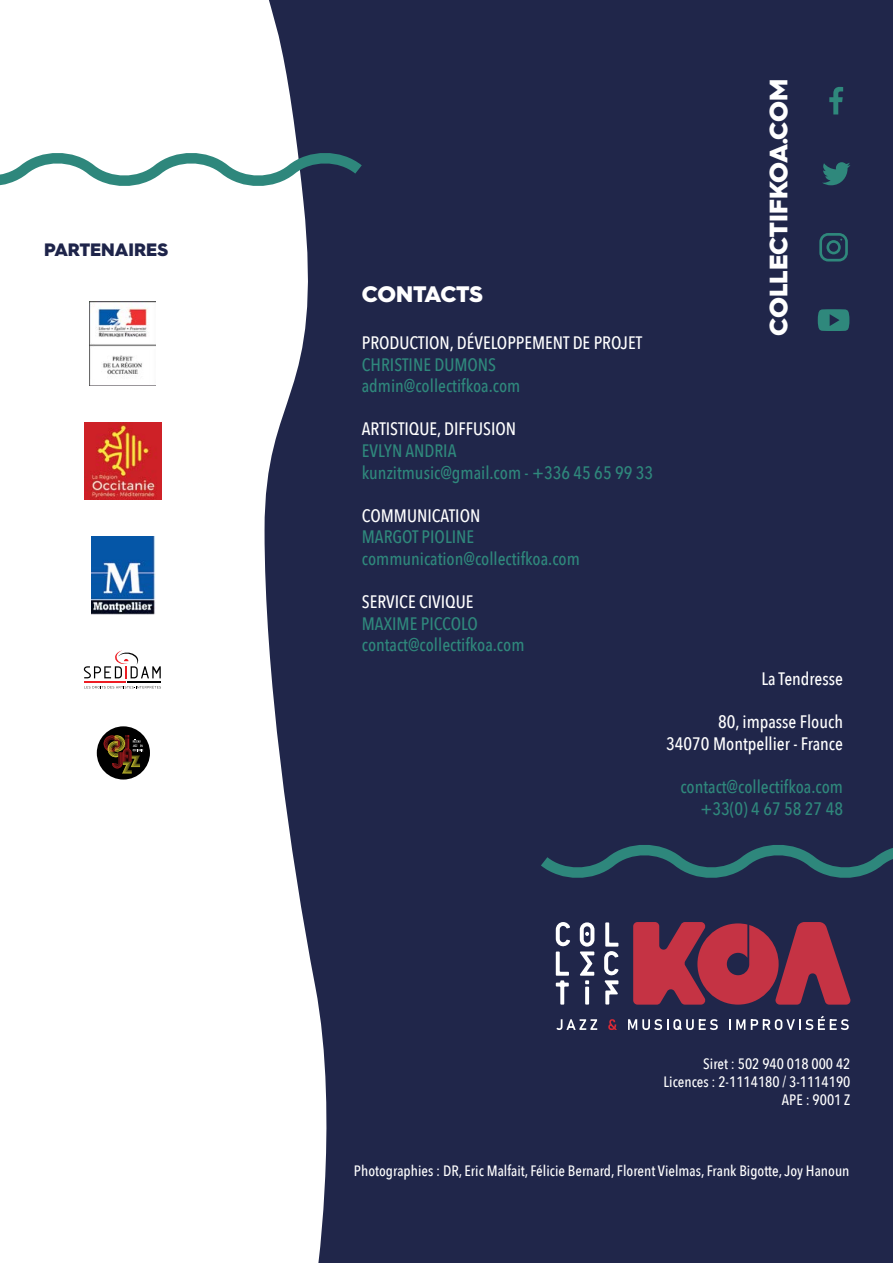
<style>
.page{position:relative;width:893px;height:1263px;background:#fff}
.page>*{position:absolute;margin:0;border:0;box-sizing:border-box;transform-origin:0 0}
.t1{font:900 25.35px "Hurme Geometric Sans 4";color:#fff}
.t2{font:900 22.5px "Hurme Geometric Sans 4";color:#fff}
.t3{font:500 18px/21.6px "Avenir Next Condensed";color:#2f887c}
.t4{font:500 18px/21.6px "Avenir Next Condensed";color:#fff;text-align:right}
.t5{font:900 18px "Hurme Geometric Sans 4";color:#1e244a}
.t6{font:500 15px/18px "Avenir Next Condensed";color:#fff;text-align:right}
</style>
<div class="page">
<div style="left:221px;top:0;width:672px;height:1263px;background:#20264a"></div>
<svg style="left:237px;top:0;width:90px;height:1263px;fill:#fff"></svg>
<div style="left:0;top:0;width:237px;height:1263px;background:#fff"></div>
<img style="left:89px;top:301px;width:66px;height:84px">
<img style="left:85px;top:422px;width:77px;height:78px">
<img style="left:91px;top:536px;width:65px;height:78px">
<div style="left:97px;top:726px;width:53px;height:53px;background:#000;border-radius:50%"></div>
<svg style="left:104px;top:735px;width:39px;height:38px"></svg>
<svg style="left:84px;top:685px;width:77px;height:3px"></svg>
<svg style="left:84px;top:650px;width:77px;height:28px"></svg>
<hr style="left:84px;top:682px;width:42px;height:1px;background:#ed1d24">
<hr style="left:127px;top:682px;width:34px;height:1px;background:#000">
<svg style="left:829px;top:87px;width:14px;height:27px"></svg>
<svg style="left:819px;top:233px;width:29px;height:28px"></svg>
<svg style="left:822px;top:162px;width:28px;height:23px"></svg>
<svg style="left:818px;top:309px;width:31px;height:22px"></svg>
<svg style="left:633px;top:922px;width:218px;height:82px"></svg>
<svg style="left:556px;top:922px;width:14px;height:82px"></svg>
<svg style="left:585px;top:986px;width:4px;height:18px"></svg>
<svg style="left:580px;top:922px;width:14px;height:62px"></svg>
<svg style="left:604px;top:922px;width:15px;height:82px"></svg>
<svg style="left:556px;top:1019px;width:41px;height:11px"></svg>
<svg style="left:608px;top:1019px;width:9px;height:11px"></svg>
<svg style="left:628px;top:1019px;width:90px;height:11px"></svg>
<svg style="left:729px;top:1019px;width:16px;height:11px"></svg>
<svg style="left:751px;top:1016px;width:98px;height:14px"></svg>
<svg style="left:0;top:140px;width:362px;height:59px"></svg>
<svg style="left:541px;top:845px;width:352px;height:33px"></svg>
<p class="t5" style="left:44px;top:237px;width:125px">PARTENAIRES</p>
<p class="t2" style="left:362px;top:278px;width:122px">CONTACTS</p>
<p class="t4" style="left:362px;top:332px;width:282px">PRODUCTION, DÉVELOPPEMENT DE PROJET</p>
<p class="t3" style="left:362px;top:353px;width:160px">CHRISTINE DUMONS admin@collectifkoa.com</p>
<p class="t4" style="left:362px;top:418px;width:156px">ARTISTIQUE, DIFFUSION</p>
<p class="t3" style="left:362px;top:440px;width:293px">EVLYN ANDRIA<br>kunzitmusic@gmail.com - +336 45 65 99 33</p>
<p class="t4" style="left:362px;top:505px;width:120px">COMMUNICATION</p>
<p class="t3" style="left:362px;top:526px;width:220px">MARGOT PIOLINE communication@collectifkoa.com</p>
<p class="t4" style="left:362px;top:591px;width:113px">SERVICE CIVIQUE</p>
<p class="t3" style="left:362px;top:613px;width:164px">MAXIME PICCOLO contact@collectifkoa.com</p>
<h1 class="t1" style="left:761px;top:336px;width:259px;rotate:-90deg">COLLECTIFKOA.COM</h1>
<p class="t4" style="left:761px;top:668px;width:83px">La Tendresse</p>
<p class="t4" style="left:666px;top:711px;width:178px">80, impasse Flouch<br>34070 Montpellier ‑ France</p>
<p class="t3" style="left:680px;top:776px;width:164px;text-align:right">contact@collectifkoa.com +33(0) 4 67 58 27 48</p>
<p class="t6" style="left:664px;top:1055px;width:188px">Siret : 502 940 018 000 42<br>Licences : 2-1114180 / 3-1114190<br>APE : 9001 Z</p>
<p class="t6" style="left:354px;top:1162px;width:497px">Photographies : DR, Eric Malfait, Félicie Bernard, Florent Vielmas, Frank Bigotte, Joy Hanoun</p>
</div>
